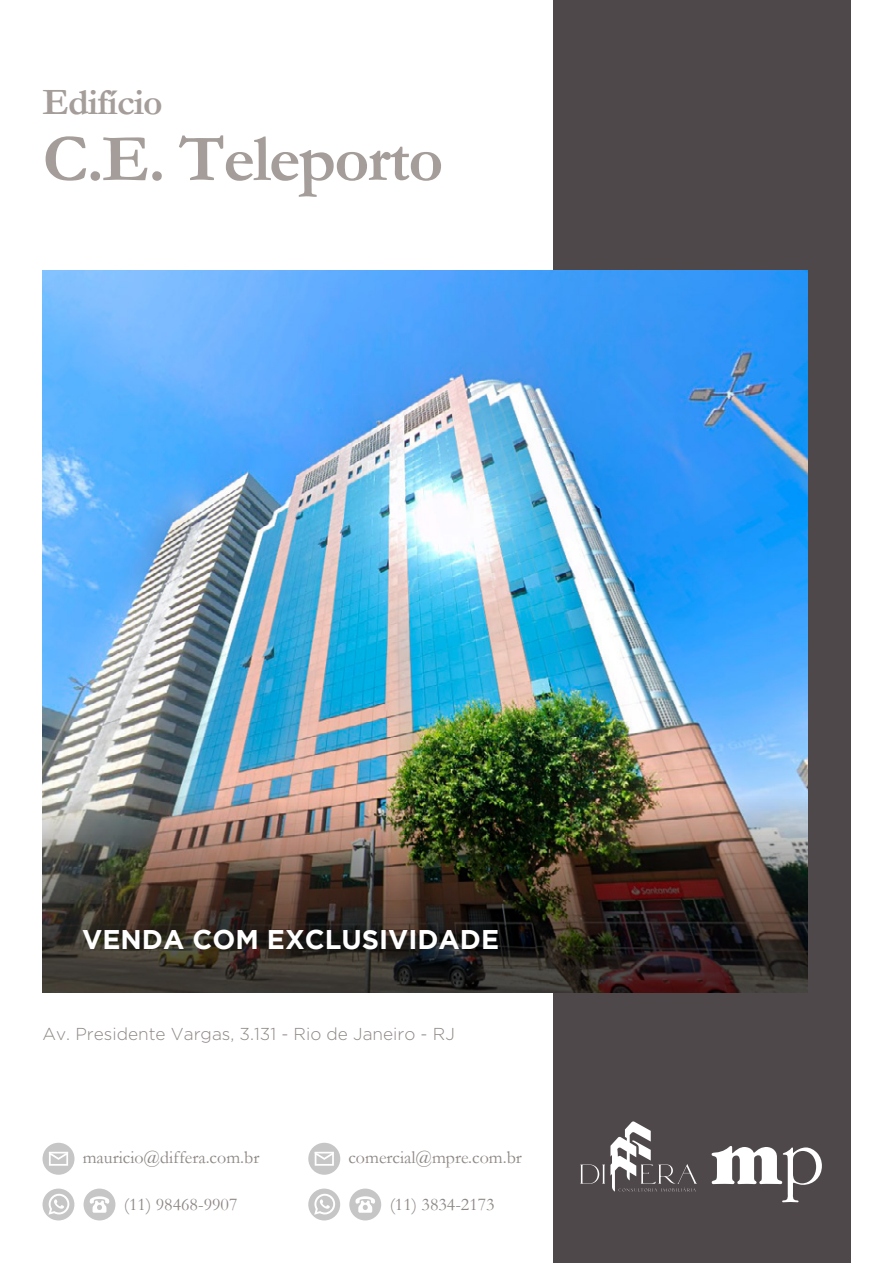
<style>
.page{position:relative;width:893px;height:1263px;background:#fff}
.page>*{position:absolute;margin:0;border:0;box-sizing:border-box;transform-origin:0 0}
.t1{font:700 67.5px "Garamond";letter-spacing:-.025em;color:#a49d9a}
.t2{font:700 37.5px "Garamond";letter-spacing:-.025em;color:#a49d9a}
.t3{font:700 27px "Gotham";color:#fff}
.t4{font:18px "Garamond";color:#8e8784}
.t5{font:300 17.25px "Gotham";color:#8e8784}
</style>
<div class="page">
<div style="left:553px;top:0;width:297px;height:1263px;background:#4f484a"></div>
<img style="left:43px;top:270px;width:765px;height:515px">
<img style="left:43px;top:785px;width:765px;height:208px">
<div style="left:43px;top:1143px;width:32px;height:32px;background:#c6c6c6;border-radius:50%"></div>
<svg style="left:49px;top:1152px;width:19px;height:14px"></svg>
<div style="left:308px;top:1143px;width:32px;height:32px;background:#c6c6c6;border-radius:50%"></div>
<svg style="left:315px;top:1152px;width:19px;height:14px"></svg>
<div style="left:43px;top:1188px;width:31px;height:32px;background:#c6c6c6;border-radius:50%"></div>
<svg style="left:48px;top:1194px;width:21px;height:21px"></svg>
<div style="left:84px;top:1188px;width:31px;height:32px;background:#c6c6c6;border-radius:50%"></div>
<svg style="left:89px;top:1196px;width:21px;height:17px"></svg>
<div style="left:308px;top:1188px;width:32px;height:32px;background:#c6c6c6;border-radius:50%"></div>
<svg style="left:314px;top:1194px;width:21px;height:21px"></svg>
<div style="left:349px;top:1188px;width:32px;height:32px;background:#c6c6c6;border-radius:50%"></div>
<svg style="left:355px;top:1196px;width:20px;height:17px"></svg>
<svg style="left:712px;top:1146px;width:110px;height:56px"></svg>
<svg style="left:580px;top:1121px;width:117px;height:70px"></svg>
<h2 class="t2" style="left:43px;top:76px;width:122px">Edifício</h2>
<h1 class="t1" style="left:43px;top:113px;width:402px">C.E. Teleporto</h1>
<h3 class="t3" style="left:82px;top:924px;width:418px">VENDA COM EXCLUSIVIDADE</h3>
<p class="t5" style="left:43px;top:1024px;width:414px">Av. Presidente Vargas, 3.131 - Rio de Janeiro - RJ</p>
<p class="t4" style="left:83px;top:1145px;width:178px">mauricio@differa.com.br</p>
<p class="t4" style="left:348px;top:1145px;width:175px">comercial@mpre.com.br</p>
<p class="t4" style="left:124px;top:1192px;width:115px">(11) 98468-9907</p>
<p class="t4" style="left:390px;top:1192px;width:107px">(11) 3834-2173</p>
</div>
